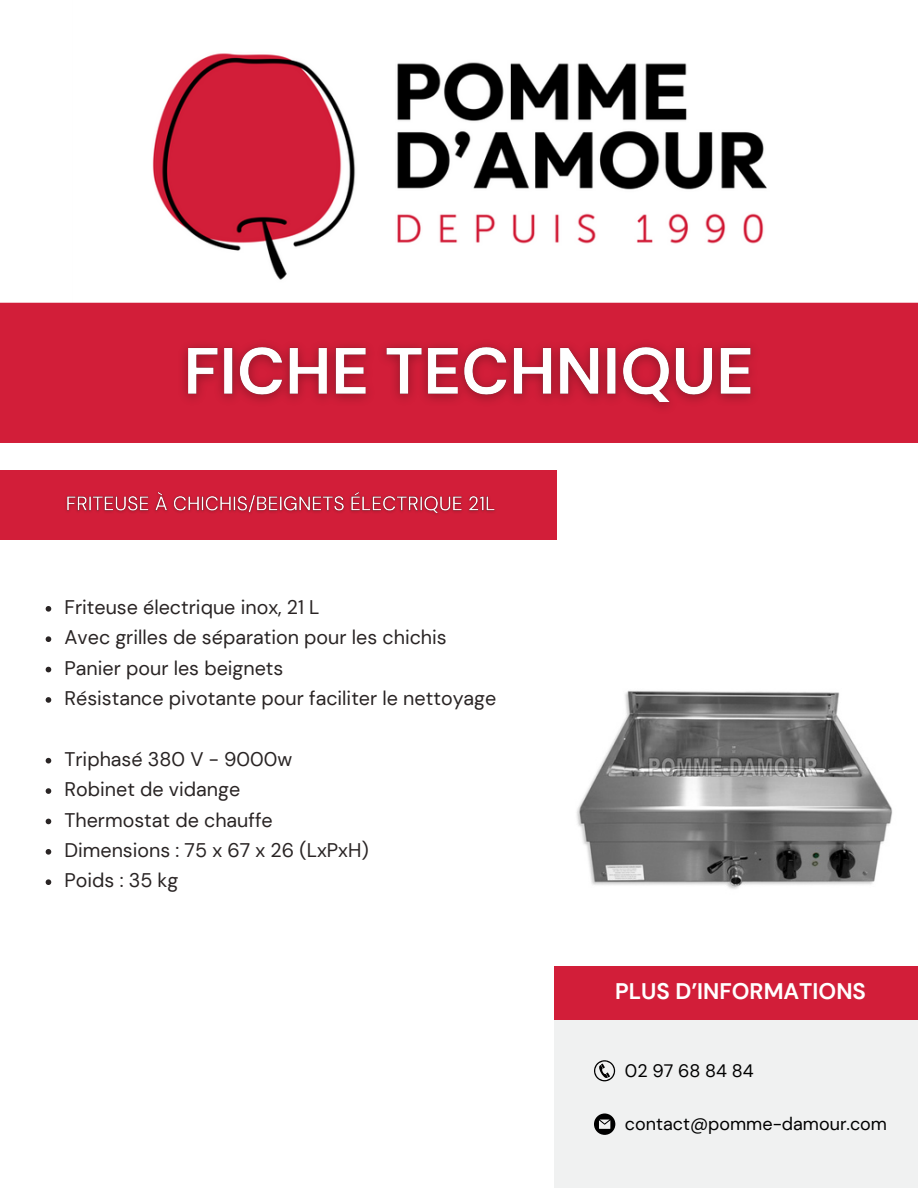
<style>
.page{position:relative;width:918px;height:1188px;background:#fff}
.page>*{position:absolute;margin:0;border:0;box-sizing:border-box;transform-origin:0 0}
.t1{font:700 22.5px "DM Sans";color:#fff}
.t2{font:19.65px "DM Sans";color:#292424}
.t3{font:18px "DM Sans";color:#000}
</style>
<div class="page">
<img style="left:73px;top:53px;width:773px;height:250px">
<div style="left:0;top:471px;width:557px;height:69px;background:#d21e39"></div>
<div style="left:554px;top:993px;width:364px;height:195px;background:#f0f1f1"></div>
<div style="left:554px;top:966px;width:364px;height:54px;background:#d21e39"></div>
<svg style="left:594px;top:1060px;width:21px;height:21px"></svg>
<svg style="left:594px;top:1114px;width:21px;height:21px"></svg>
<div style="left:0;top:303px;width:918px;height:140px;background:#d21e39"></div>
<img style="left:576px;top:690px;width:317px;height:199px">
<img style="left:171px;top:328px;width:596px;height:94px">
<img style="left:66px;top:492px;width:429px;height:22px">
<svg style="left:46px;top:606px;width:5px;height:6px"></svg>
<svg style="left:46px;top:636px;width:5px;height:6px"></svg>
<svg style="left:46px;top:667px;width:5px;height:5px"></svg>
<svg style="left:46px;top:697px;width:5px;height:6px"></svg>
<svg style="left:46px;top:758px;width:5px;height:6px"></svg>
<svg style="left:46px;top:788px;width:5px;height:6px"></svg>
<svg style="left:46px;top:819px;width:5px;height:5px"></svg>
<svg style="left:46px;top:849px;width:5px;height:6px"></svg>
<svg style="left:46px;top:879px;width:5px;height:6px"></svg>
<p class="t2" style="left:64px;top:594px;width:257px">Friteuse électrique inox, 21 L</p>
<p class="t2" style="left:64px;top:625px;width:384px">Avec grilles de séparation pour les chichis</p>
<p class="t2" style="left:64px;top:655px;width:220px">Panier pour les beignets</p>
<p class="t2" style="left:64px;top:686px;width:433px">Résistance pivotante pour faciliter le nettoyage</p>
<p class="t2" style="left:64px;top:746px;width:229px">Triphasé 380 V - 9000w</p>
<p class="t2" style="left:64px;top:777px;width:177px">Robinet de vidange</p>
<p class="t2" style="left:64px;top:807px;width:210px">Thermostat de chauffe</p>
<p class="t2" style="left:64px;top:837px;width:306px">Dimensions : 75 x 67 x 26 (LxPxH)</p>
<h2 class="t2" style="left:64px;top:868px;width:115px">Poids : 35 kg</h2>
<p class="t1" style="left:615px;top:977px;width:252px">PLUS D’INFORMATIONS</p>
<p class="t3" style="left:625px;top:1060px;width:130px">02 97 68 84 84</p>
<p class="t3" style="left:625px;top:1112px;width:264px">contact@pomme-damour.com</p>
</div>
